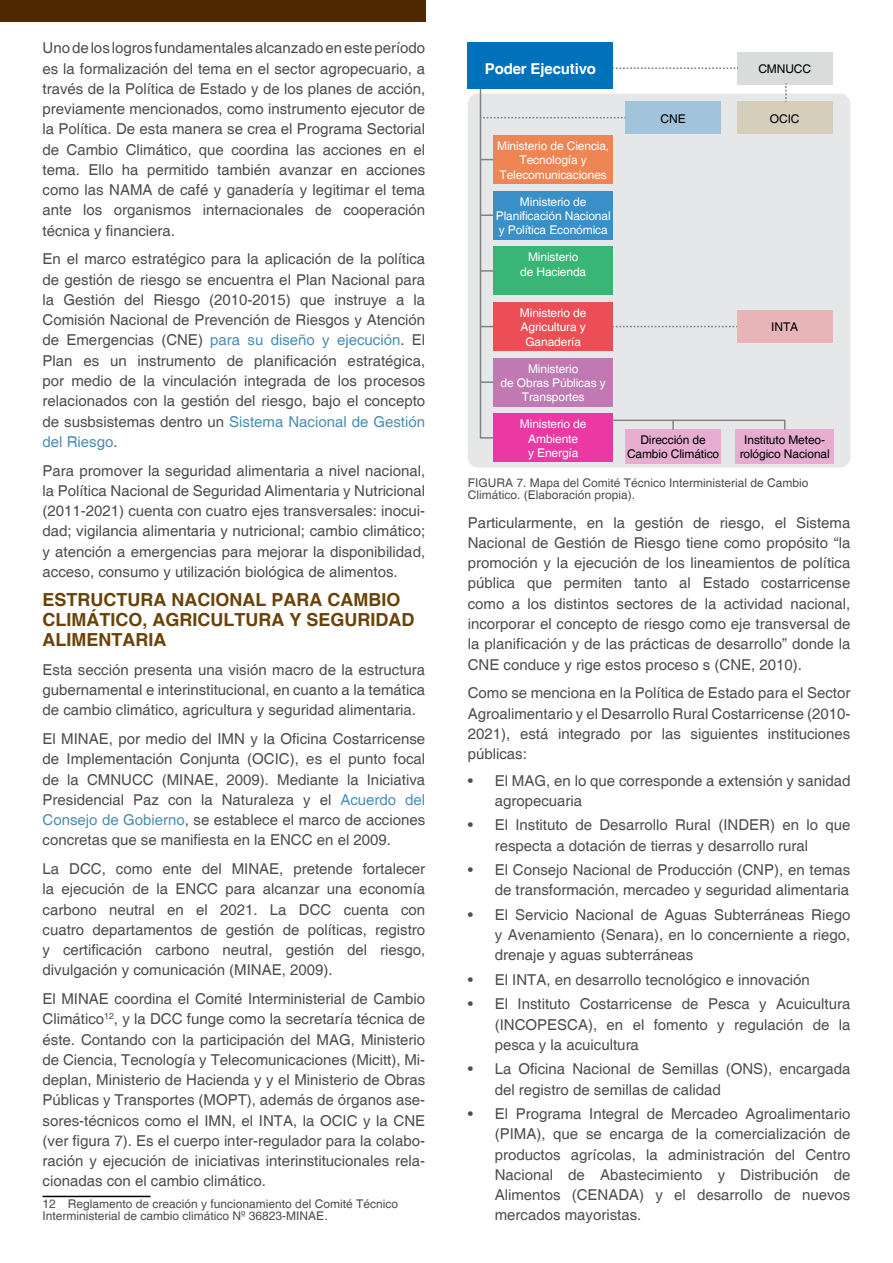
<style>
.page{position:relative;width:893px;height:1263px;background:#fff}
.page>*{position:absolute;margin:0;border:0;box-sizing:border-box;transform-origin:0 0}
.t1{font:700 18px "Helvetica";color:#6a4208}
.t2{font:15px/20.2px "Helvetica";color:#4d4d4f;text-align:justify}
.t3{font:700 15px "Helvetica";letter-spacing:-.01em;color:#fff}
.t4{font:12px/14.4px "Helvetica";letter-spacing:-.01em;color:#fff;text-align:center}
.t5{font:12px/12px "Helvetica";color:#4d4d4f}
.t6{font:12px/14.4px "Helvetica";letter-spacing:-.01em;color:#000;text-align:center}
.s1{color:#4a8eb4}
</style>
<div class="page">
<hr style="left:43px;top:1196px;width:108px;height:1px;background:#000">
<div style="left:0;top:0;width:425px;height:21px;background:#4f2800"></div>
<div style="left:468px;top:94px;width:382px;height:374px;background:#e6e7e8;border-radius:11px"></div>
<svg style="left:613px;top:67px;width:123px;height:2px"></svg>
<svg style="left:479px;top:84px;width:308px;height:355px"></svg>
<div style="left:468px;top:43px;width:145px;height:46px;background:#0072bc"></div>
<div style="left:493px;top:136px;width:120px;height:48px;background:#ee8553"></div>
<div style="left:493px;top:191px;width:120px;height:48px;background:#398fc7"></div>
<div style="left:493px;top:247px;width:120px;height:48px;background:#39b676"></div>
<div style="left:493px;top:303px;width:120px;height:48px;background:#eb4f55"></div>
<div style="left:493px;top:358px;width:120px;height:48px;background:#c079b2"></div>
<div style="left:493px;top:414px;width:120px;height:48px;background:#ea39a3"></div>
<div style="left:625px;top:430px;width:96px;height:34px;background:#e7add1"></div>
<div style="left:737px;top:310px;width:96px;height:33px;background:#e7b5b7"></div>
<div style="left:737px;top:52px;width:96px;height:32px;background:#dadbdb"></div>
<div style="left:625px;top:102px;width:96px;height:32px;background:#a1c4da"></div>
<div style="left:737px;top:102px;width:96px;height:32px;background:#d4ceba"></div>
<div style="left:736px;top:430px;width:98px;height:34px;background:#e7add1"></div>
<p class="t2" style="left:43px;top:39px;width:384px">Uno de los logros fundamentales alcanzado en este período es la formalización del tema en el sector agropecuario, a través de la Política de Estado y de los planes de acción, previamente mencionados, como instrumento ejecutor de la Política. De esta manera se crea el Programa Sectorial de Cambio Climático, que coordina las acciones en el tema. Ello ha permitido también avanzar en acciones como las NAMA de café y ganadería y legitimar el tema ante los organismos internacionales de cooperación técnica y financiera.</p>
<p class="t2" style="left:43px;top:250px;width:384px">En el marco estratégico para la aplicación de la política de gestión de riesgo se encuentra el Plan Nacional para la Gestión del Riesgo (2010-2015) que instruye a la Comisión Nacional de Prevención de Riesgos y Atención de Emergencias (CNE) <span class="s1">para su diseño y ejecución</span>. El Plan es un instrumento de planificación estratégica, por medio de la vinculación integrada de los procesos relacionados con la gestión del riesgo, bajo el concepto de susbsistemas dentro un <span class="s1">Sistema Nacional de Gestión del Riesgo</span>.</p>
<p class="t2" style="left:43px;top:461px;width:384px">Para promover la seguridad alimentaria a nivel nacional, la Política Nacional de Seguridad Alimentaria y Nutricional (2011-2021) cuenta con cuatro ejes transversales: inocui&shy;dad; vigilancia alimentaria y nutricional; cambio climático; y atención a emergencias para mejorar la disponibilidad, acceso, consumo y utilización biológica de alimentos.</p>
<p class="t1" style="left:43px;top:588px;width:49px">ESTRUC</p>
<p class="t1" style="left:117px;top:588px;width:25px">TURA</p>
<p class="t1" style="left:172px;top:588px;width:14px">NAC</p>
<p class="t1" style="left:210px;top:588px;width:75px">IONAL PARA</p>
<p class="t1" style="left:327px;top:588px;width:15px">CAMB</p>
<p class="t1" style="left:381px;top:588px;width:21px">IO</p>
<p class="t1" style="left:43px;top:608px;width:124px">CLIMÁTICO, AGR</p>
<p class="t1" style="left:193px;top:608px;width:67px">ICU LTURA</p>
<p class="t1" style="left:289px;top:608px;width:31px">Y SEGUR</p>
<p class="t1" style="left:371px;top:608px;width:45px">IDAD</p>
<p class="t1" style="left:43px;top:629px;width:43px">ALIMEN</p>
<p class="t1" style="left:112px;top:629px;width:54px">TARIA</p>
<p class="t2" style="left:43px;top:660px;width:384px">Esta sección presenta una visión macro de la estructura gubernamental e interinstitucional, en cuanto a la temática de cambio climático, agricultura y seguridad alimentaria.</p>
<p class="t2" style="left:43px;top:729px;width:384px">El MINAE, por medio del IMN y la Oficina Costarricense de Implementación Conjunta (OCIC), es el punto focal de la CMNUCC (MINAE, 2009). Mediante la Iniciativa Presidencial Paz con la Naturaleza y el <span class="s1">Acuerdo del Consejo de Gobierno</span>, se establece el marco de acciones concretas que se manifiesta en la ENCC en el 2009.</p>
<p class="t2" style="left:43px;top:859px;width:384px">La DCC, como ente del MINAE, pretende fortalecer la ejecución de la ENCC para alcanzar una economía carbono neutral en el 2021. La DCC cuenta con cuatro departamentos de gestión de políticas, registro y certificación carbono neutral, gestión del riesgo, divulgación y comunicación (MINAE, 2009).</p>
<p class="t2" style="left:43px;top:989px;width:384px">El MINAE coordina el Comité Interministerial de Cambio Climático<sup>12</sup>, y la DCC funge como la secretaría técnica de éste. Contando con la participación del MAG, Ministerio de Ciencia, Tecnología y Telecomunicaciones (Micitt), Mi&shy;deplan, Ministerio de Hacienda y y el Ministerio de Obras Públicas y Transportes (MOPT), además de órganos ase&shy;sores-técnicos como el IMN, el INTA, la OCIC y la CNE (ver figura 7). Es el cuerpo inter-regulador para la colabo&shy;ración y ejecución de iniciativas interinstitucionales rela&shy;cionadas con el cambio climático.</p>
<p class="t5" style="left:43px;top:1199px;width:357px">12 Reglamento de creación y funcionamiento del Comité Técnico<br>Interministerial de cambio climático Nº 36823-MINAE.</p>
<p class="t3" style="left:485px;top:60px;width:113px">PODER EJECUTIVO</p>
<p class="t4" style="left:497px;top:139px;width:114px">Ministerio de Ciencia,<br>Tecnología y<br>Telecomunicaciones</p>
<p class="t4" style="left:496px;top:195px;width:116px">Ministerio de<br>Planificación Nacional y Política Económica</p>
<p class="t4" style="left:520px;top:250px;width:68px">Ministerio de Hacienda</p>
<p class="t4" style="left:520px;top:306px;width:68px">Ministerio de<br>Agricultura y<br>Ganadería</p>
<p class="t4" style="left:501px;top:362px;width:107px">Ministerio<br>de Obras Públicas y<br>Transportes</p>
<p class="t4" style="left:520px;top:417px;width:68px">Ministerio de<br>Ambiente<br>y Energía</p>
<p class="t6" style="left:758px;top:62px;width:54px">CMNUCC</p>
<p class="t6" style="left:661px;top:112px;width:27px">CNE</p>
<p class="t6" style="left:770px;top:112px;width:31px">OCIC</p>
<p class="t6" style="left:771px;top:320px;width:28px">INTA</p>
<p class="t6" style="left:627px;top:433px;width:94px">Dirección de<br>Cambio Climático</p>
<p class="t6" style="left:740px;top:433px;width:92px">Instituto Meteo&shy;rológico Nacional</p>
<p class="t5" style="left:468px;top:477px;width:342px">FIGURA 7. Mapa del Comité Técnico Interministerial de Cambio<br>Climático. (Elaboración propia).</p>
<p class="t2" style="left:468px;top:513px;width:384px">Particularmente, en la gestión de riesgo, el Sistema Nacional de Gestión de Riesgo tiene como propósito “la promoción y la ejecución de los lineamientos de política pública que permiten tanto al Estado costarricense como a los distintos sectores de la actividad nacional, incorporar el concepto de riesgo como eje transversal de la planificación y de las prácticas de desarrollo” donde la CNE conduce y rige estos proceso s (CNE, 2010).</p>
<p class="t2" style="left:468px;top:683px;width:384px">Como se menciona en la Política de Estado para el Sector Agroalimentario y el Desarrollo Rural Costarricense (2010- 2021), está integrado por las siguientes instituciones públicas:</p>
<p class="t2" style="left:495px;top:771px;width:357px;text-indent:-27px">• El MAG, en lo que corresponde a extensión y sanidad agropecuaria</p>
<p class="t2" style="left:495px;top:815px;width:357px;text-indent:-27px">• El Instituto de Desarrollo Rural (INDER) en lo que respecta a dotación de tierras y desarrollo rural</p>
<p class="t2" style="left:468px;top:860px;width:384px;text-align:right">• El Consejo Nacional de Producción (CNP), en temas de transformación, mercadeo y seguridad alimentaria</p>
<p class="t2" style="left:495px;top:905px;width:357px;text-indent:-27px">• El Servicio Nacional de Aguas Subterráneas Riego y Avenamiento (Senara), en lo concerniente a riego, drenaje y aguas subterráneas</p>
<p class="t2" style="left:468px;top:970px;width:344px">• El INTA, en desarrollo tecnológico e innovación</p>
<p class="t2" style="left:495px;top:994px;width:357px;text-indent:-27px">• El Instituto Costarricense de Pesca y Acuicultura (INCOPESCA), en el fomento y regulación de la pesca y la acuicultura</p>
<p class="t2" style="left:495px;top:1059px;width:357px;text-indent:-27px">• La Oficina Nacional de Semillas (ONS), encargada del registro de semillas de calidad</p>
<p class="t2" style="left:495px;top:1104px;width:357px;text-indent:-27px">• El Programa Integral de Mercadeo Agroalimentario (PIMA), que se encarga de la comercialización de productos agrícolas, la administración del Centro Nacional de Abastecimiento y Distribución de Alimentos (CENADA) y el desarrollo de nuevos mercados mayoristas.</p>
</div>
